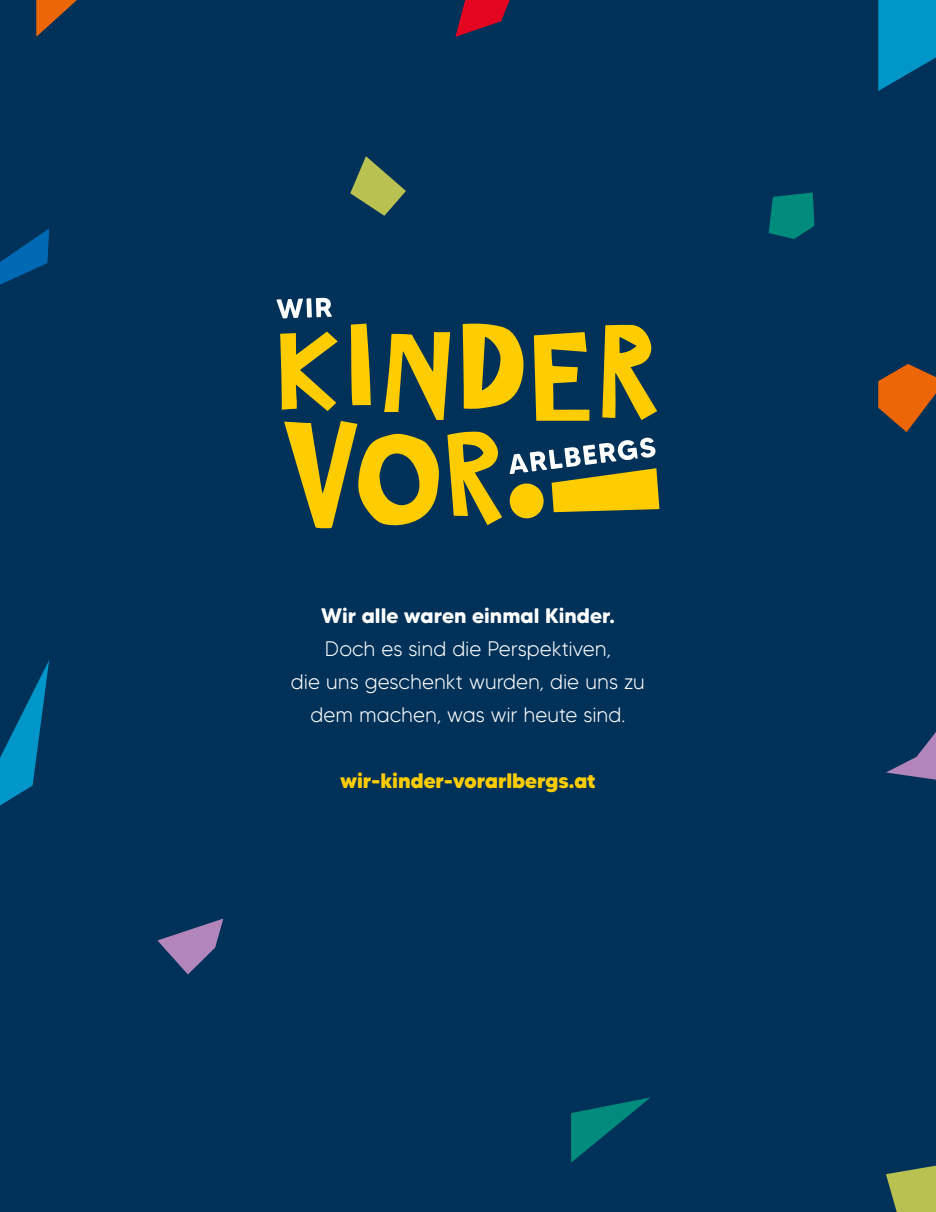
<style>
.page{position:relative;width:936px;height:1212px;background:#fff}
.page>*{position:absolute;margin:0;border:0;box-sizing:border-box;transform-origin:0 0}
.t1{font:300 21px/33px "MADE Tommy Soft";letter-spacing:-.005em;color:#fff;text-align:center}
.t2{font:700 21px "MADE Tommy Soft";color:#fff}
.t3{font:800 21px "MADE Tommy Soft";letter-spacing:-.005em;color:#fc0}
</style>
<div class="page">
<div style="left:0;top:0;width:935px;height:1212px;background:#003158"></div>
<svg style="left:886px;top:1165px;width:49px;height:47px"></svg>
<svg style="left:878px;top:0;width:57px;height:91px"></svg>
<svg style="left:350px;top:156px;width:56px;height:60px"></svg>
<svg style="left:768px;top:192px;width:46px;height:47px"></svg>
<svg style="left:0;top:660px;width:49px;height:145px"></svg>
<svg style="left:878px;top:364px;width:57px;height:68px"></svg>
<svg style="left:886px;top:733px;width:49px;height:47px"></svg>
<svg style="left:36px;top:0;width:41px;height:37px"></svg>
<svg style="left:157px;top:918px;width:66px;height:56px"></svg>
<svg style="left:0;top:228px;width:49px;height:57px"></svg>
<svg style="left:571px;top:1097px;width:79px;height:65px"></svg>
<svg style="left:455px;top:0;width:54px;height:37px"></svg>
<svg style="left:276px;top:298px;width:383px;height:230px"></svg>
<p class="t2" style="left:321px;top:602px;width:295px">Wir alle waren einmal Kinder.</p>
<p class="t1" style="left:291px;top:632px;width:355px">Doch es sind die Perspektiven,<br>die uns geschenkt wurden, die uns zu dem machen, was wir heute sind.</p>
<p class="t3" style="left:340px;top:767px;width:257px">wir-kinder-vorarlbergs.at</p>
</div>
